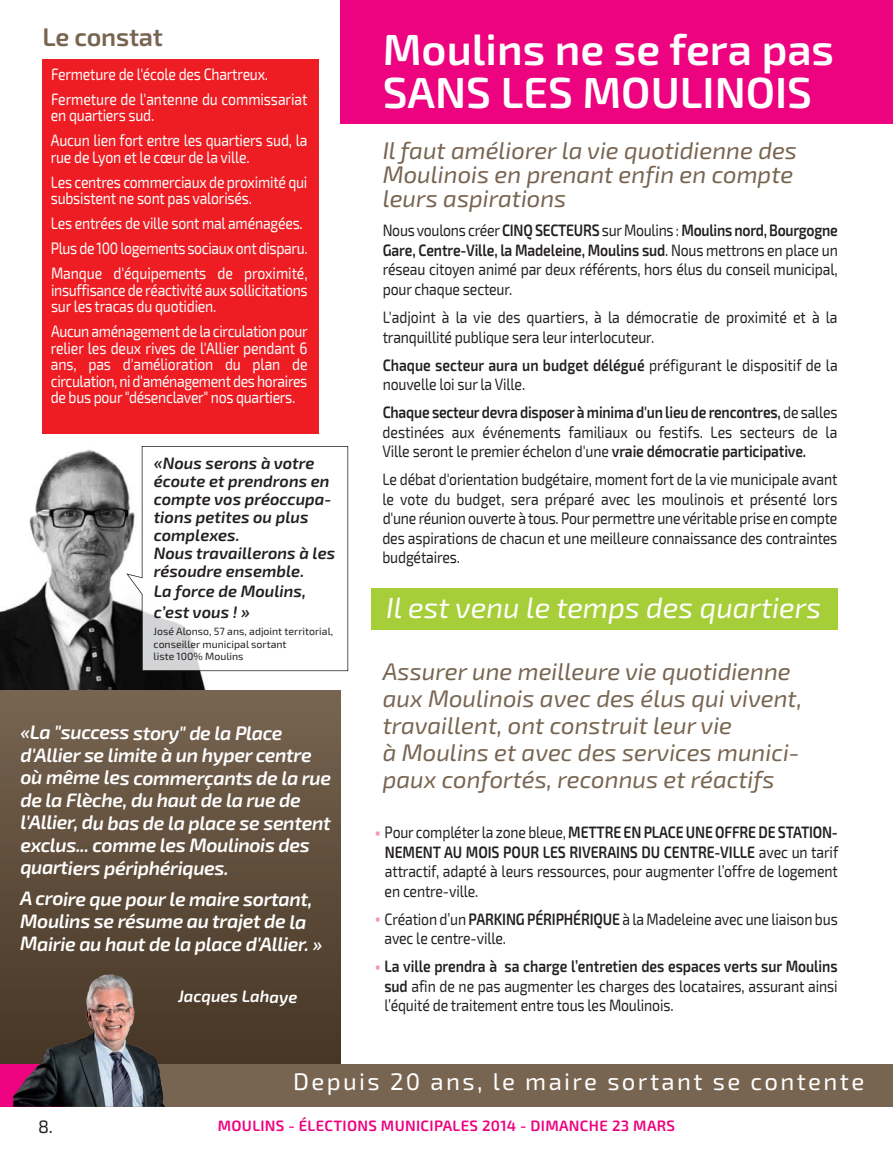
<style>
.page{position:relative;width:893px;height:1149px;background:#fff}
.page>*{position:absolute;margin:0;border:0;box-sizing:border-box;transform-origin:0 0}
.t1{font:600 43.5px/43.5px "Exo 2";color:#fff}
.t2{font:italic 29.1px "Exo 2";color:#fff}
.t3{font:600 25.5px "Exo 2";letter-spacing:-.01em;color:#786551}
.t4{font:italic 24px/27px "Exo 2";color:#786551}
.t5{font:24px "Exo 2";letter-spacing:.1em;color:#fff}
.t6{font:italic 600 19.5px/22.5px "Exo 2";letter-spacing:-.025em;color:#fff}
.t7{font:18px "Exo 2";color:#231f20}
.t8{font:16.5px/19.5px "Exo 2";letter-spacing:-.01em;color:#231f20;text-align:justify;scale:.85 1}
.t9{font:16.5px/25px "Exo 2";letter-spacing:-.015em;color:#fff;scale:.85 1}
.t10{font:italic 600 16.5px/18px "Exo 2";color:#231f20}
.t11{font:italic 600 16.5px "Exo 2";letter-spacing:-.005em;color:#fff}
.t12{font:600 15px "Exo 2";letter-spacing:.02em;color:#ed0280}
.t13{font:10.5px/12.6px "Exo 2";color:#231f20}
.s1{font-size:18px}
.s2{font-weight:600}
.s3{font-size:24px;color:#f499b9}
</style>
<div class="page">
<img style="left:0;top:450px;width:208px;height:240px">
<div style="left:340px;top:0;width:553px;height:124px;background:#ed0280"></div>
<div style="left:0;top:690px;width:340px;height:391px;background:linear-gradient(to bottom,#776451,#432)"></div>
<div style="left:0;top:1063px;width:893px;height:43px;background:#786551"></div>
<div style="left:0;top:1063px;width:64px;height:43px;background:#ed0280"></div>
<hr style="left:892px;top:0;width:1px;height:64px;background:#786551">
<svg style="left:126px;top:446px;width:222px;height:225px"></svg>
<div style="left:371px;top:588px;width:467px;height:41px;background:#a6ce39"></div>
<div style="left:43px;top:59px;width:276px;height:374px;background:#ee1d23"></div>
<img style="left:13px;top:973px;width:153px;height:133px">
<h3 class="t3" style="left:43px;top:22px;width:122px">Le constat</h3>
<p class="t9" style="left:51px;top:62px;width:303px">Fermeture de l'école des Chartreux.<br>Fermeture de l'antenne du commissariat</p>
<p class="t9" style="left:51px;top:103px;width:303px">en quartiers sud.<br>Aucun lien fort entre les quartiers sud, la</p>
<p class="t9" style="left:51px;top:145px;width:303px">rue de Lyon et le cœur de la ville.<br>Les centres commerciaux de proximité qui</p>
<p class="t9" style="left:51px;top:186px;width:304px">subsistent ne sont pas valorisés.<br>Les entrées de ville sont mal aménagées.<br>Plus de 100 logements sociaux ont disparu.<br>Manque d'équipements de proximité,</p>
<p class="t9" style="left:51px;top:282px;width:303px;line-height:16.5px">insuffisance de réactivité aux sollicitations sur les tracas du quotidien.</p>
<p class="t9" style="left:51px;top:323px;width:304px;line-height:16.5px;text-align:justify">Aucun aménagement de la circulation pour relier les deux rives de l'Allier pendant 6 ans, pas d'amélioration du plan de circulation, ni d'aménagement des horaires de bus pour "désenclaver" nos quartiers.</p>
<p class="t10" style="left:154px;top:454px;width:183px"><span class="s1">«</span>Nous serons à votre écoute et prendrons en compte vos préoccupa&shy;tions petites ou plus complexes.<br>Nous travaillerons à les résoudre ensemble.</p>
<p class="t10" style="left:154px;top:581px;width:154px;line-height:20.9px">La force de Moulins, c’est vous ! <span class="s1">»</span></p>
<p class="t13" style="left:154px;top:625px;width:181px">José Alonso, 57 ans, adjoint territorial, conseiller municipal sortant<br>liste 100% Moulins</p>
<p class="t6" style="left:20px;top:721px;width:312px">«La "success story" de la Place d'Allier se limite à un hyper centre où même les commerçants de la rue de la Flèche, du haut de la rue de l'Allier, du bas de la place se sentent exclus... comme les Moulinois des quartiers périphériques.</p>
<p class="t6" style="left:20px;top:887px;width:304px">A croire que pour le maire sortant,<br>Moulins se résume au trajet de la<br>Mairie au haut de la place d'Allier. »</p>
<p class="t11" style="left:178px;top:986px;width:121px">Jacques Lahaye</p>
<h1 class="t1" style="left:383px;top:28px;width:453px">Moulins ne se fera pas<br>SANS LES MOULINOIS</h1>
<h3 class="t4" style="left:383px;top:139px;width:416px;line-height:24px">Il faut améliorer la vie quotidienne des<br>Moulinois en prenant enfin en compte leurs aspirations</h3>
<p class="t8" style="left:383px;top:221px;width:537px">Nous voulons créer <span class="s2">CINQ SECTEURS</span> sur Moulins : <span class="s2">Moulins nord, Bourgogne Gare, Centre-Ville, la Madeleine, Moulins sud</span>. Nous mettrons en place un réseau citoyen animé par deux référents, hors élus du conseil municipal, pour chaque secteur.</p>
<p class="t8" style="left:383px;top:308px;width:537px">L'adjoint à la vie des quartiers, à la démocratie de proximité et à la tranquillité publique sera leur interlocuteur.</p>
<p class="t8" style="left:383px;top:355px;width:537px"><span class="s2">Chaque secteur aura un budget délégué</span> préfigurant le dispositif de la nouvelle loi sur la Ville.</p>
<p class="t8" style="left:382px;top:403px;width:537px"><span class="s2">Chaque secteur devra disposer à minima d'un lieu de rencontres,</span> de salles destinées aux événements familiaux ou festifs. Les secteurs de la Ville seront le premier échelon d'une <span class="s2">vraie démocratie participative.</span></p>
<p class="t8" style="left:382px;top:470px;width:537px">Le débat d'orientation budgétaire, moment fort de la vie municipale avant le vote du budget, sera préparé avec les moulinois et présenté lors d'une réunion ouverte à tous. Pour permettre une véritable prise en compte des aspirations de chacun et une meilleure connaissance des contraintes budgétaires.</p>
<h2 class="t2" style="left:386px;top:590px;width:436px">Il est venu le temps des quartiers</h2>
<h3 class="t4" style="left:383px;top:658px;width:421px">Assurer une meilleure vie quotidienne aux Moulinois avec des élus qui vivent, travaillent, ont construit leur vie<br>à Moulins et avec des services munici&shy;paux confortés, reconnus et réactifs</h3>
<p class="t8" style="left:385px;top:822px;width:535px;text-indent:-10px"><span class="s3">•</span> Pour compléter la zone bleue, <span class="s2">METTRE EN PLACE UNE OFFRE DE STATION-NEMENT AU MOIS POUR LES RIVERAINS DU CENTRE-VILLE</span> avec un tarif attractif, adapté à leurs ressources, pour augmenter l’offre de logement en centre-ville.</p>
<p class="t8" style="left:384px;top:909px;width:535px;text-indent:-10px"><span class="s3">•</span> Création d’un <span class="s2">PARKING PÉRIPHÉRIQUE</span> à la Madeleine avec une liaison bus avec le centre-ville.</p>
<p class="t8" style="left:384px;top:956px;width:535px;text-indent:-10px"><span class="s3">•</span> <span class="s2">La ville prendra à sa charge l’entretien des espaces verts sur Moulins sud</span> afin de ne pas augmenter les charges des locataires, assurant ainsi l’équité de traitement entre tous les Moulinois.</p>
<h3 class="t5" style="left:293px;top:1067px;width:573px">Depuis 20 ans, le maire sortant se contente</h3>
<p class="t7" style="left:38px;top:1115px;width:17px">8.</p>
<p class="t12" style="left:218px;top:1116px;width:459px">MOULINS - ÉLECTIONS MUNICIPALES 2014 - DIMANCHE 23 MARS</p>
</div>
